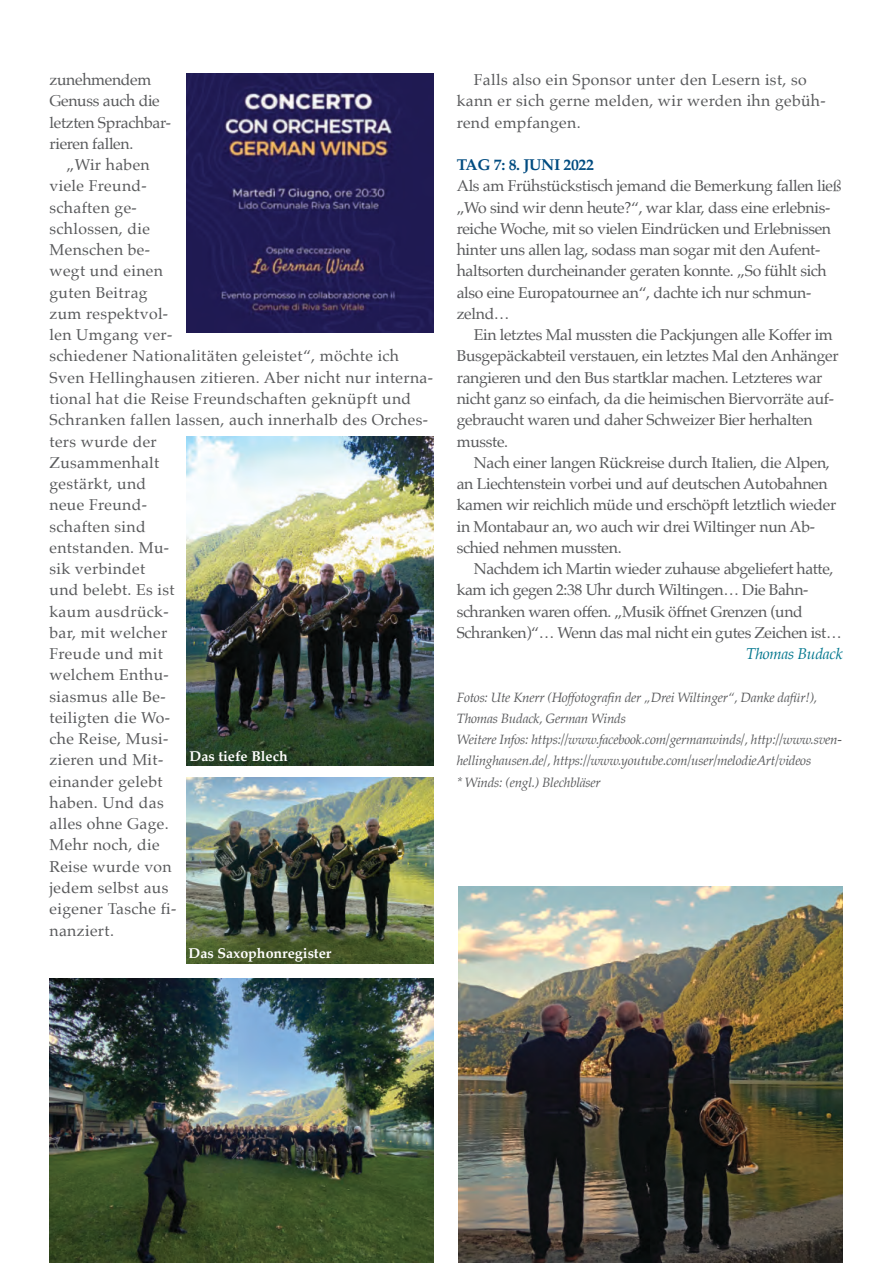
<style>
.page{position:relative;width:893px;height:1263px;background:#fff}
.page>*{position:absolute;margin:0;border:0;box-sizing:border-box;transform-origin:0 0}
.t1{font:15.75px/21.3px "Palatino";letter-spacing:-.02em;color:#58595b}
.t2{font:15.75px/21.3px "Palatino";letter-spacing:.025em;color:#58595b}
.t3{font:700 15.75px "Palatino";letter-spacing:-.02em;color:#004b80}
.t4{font:italic 15.75px "Palatino";letter-spacing:-.02em;color:#00768d}
.t5{font:700 14.25px "Palatino";color:#fff}
.t6{font:italic 13.5px/21.3px "Palatino";letter-spacing:-.02em;color:#58595b}
</style>
<div class="page">
<img style="left:187px;top:74px;width:247px;height:259px">
<img style="left:187px;top:778px;width:247px;height:185px">
<img style="left:187px;top:436px;width:247px;height:329px">
<img style="left:50px;top:978px;width:384px;height:285px">
<img style="left:459px;top:886px;width:384px;height:377px">
<p class="t1" style="left:50px;top:70px;width:123px">zunehmendem<br>Genuss auch die letzten Sprachbar&shy;rieren fallen.</p>
<p class="t2" style="left:50px;top:155px;width:385px;text-indent:17px">„Wir haben<br>viele Freund-<br>schaften ge-<br>schlossen, die<br>Menschen be-<br>wegt und einen<br>guten Beitrag<br>zum respektvol-<br>len Umgang ver-<br>schiedener Nationalitäten geleistet“, möchte ich<br>Sven Hellinghausen zitieren. Aber nicht nur interna&shy;tional hat die Reise Freundschaften geknüpft und<br>Schranken fallen lassen, auch innerhalb des Orches&shy;ters wurde der<br>Zusammenhalt<br>gestärkt, und<br>neue Freund-<br>schaften sind<br>entstanden. Mu-<br>sik verbindet<br>und belebt. Es ist<br>kaum ausdrück-<br>bar, mit welcher<br>Freude und mit<br>welchem Enthu-<br>siasmus alle Be-<br>teiligten die Wo-<br>che Reise, Musi-<br>zieren und Mit-<br>einander gelebt<br>haben. Und das<br>alles ohne Gage.<br>Mehr noch, die<br>Reise wurde von<br>jedem selbst aus<br>eigener Tasche fi-<br>nanziert.</p>
<p class="t5" style="left:190px;top:749px;width:100px">Das tiefe Blech</p>
<p class="t5" style="left:188px;top:947px;width:144px">Das Saxophonregister</p>
<p class="t2" style="left:457px;top:70px;width:370px;text-indent:17px">Falls also ein Sponsor unter den Lesern ist, so kann er sich gerne melden, wir werden ihn gebüh&shy;rend empfangen.</p>
<p class="t3" style="left:457px;top:157px;width:139px">TAG 7: 8. JUNI 2022</p>
<p class="t1" style="left:457px;top:176px;width:386px">Als am Frühstückstisch jemand die Bemerkung fallen ließ „Wo sind wir denn heute?“, war klar, dass eine erlebnis&shy;reiche Woche, mit so vielen Eindrücken und Erlebnissen hinter uns allen lag, sodass man sogar mit den Aufent&shy;haltsorten durcheinander geraten konnte. „So fühlt sich also eine Europatournee an“, dachte ich nur schmun&shy;zelnd…</p>
<p class="t1" style="left:457px;top:325px;width:383px;text-indent:17px">Ein letztes Mal mussten die Packjungen alle Koffer im Busgepäckabteil verstauen, ein letztes Mal den Anhänger rangieren und den Bus startklar machen. Letzteres war nicht ganz so einfach, da die heimischen Biervorräte auf&shy;gebraucht waren und daher Schweizer Bier herhalten musste.</p>
<p class="t1" style="left:457px;top:453px;width:381px;text-indent:17px">Nach einer langen Rückreise durch Italien, die Alpen, an Liechtenstein vorbei und auf deutschen Autobahnen kamen wir reichlich müde und erschöpft letztlich wieder in Montabaur an, wo auch wir drei Wiltinger nun Ab&shy;schied nehmen mussten.</p>
<p class="t1" style="left:457px;top:559px;width:386px;text-indent:17px">Nachdem ich Martin wieder zuhause abgeliefert hatte, kam ich gegen 2:38 Uhr durch Wiltingen… Die Bahn&shy;schranken waren offen. „Musik öffnet Grenzen (und Schranken)“… Wenn das mal nicht ein gutes Zeichen ist…</p>
<p class="t4" style="left:746px;top:646px;width:98px">Thomas Budack</p>
<p class="t6" style="left:457px;top:687px;width:387px">Fotos: Ute Knerr (Hoffotografin der „Drei Wiltinger“, Danke dafür!), Thomas Budack, German Winds<br>Weitere Infos: https://www.facebook.com/germanwinds/, http://www.sven&shy;hellinghausen.de/, https://www.youtube.com/user/melodieArt/videos<br>* Winds: (engl.) Blechbläser</p>
</div>
